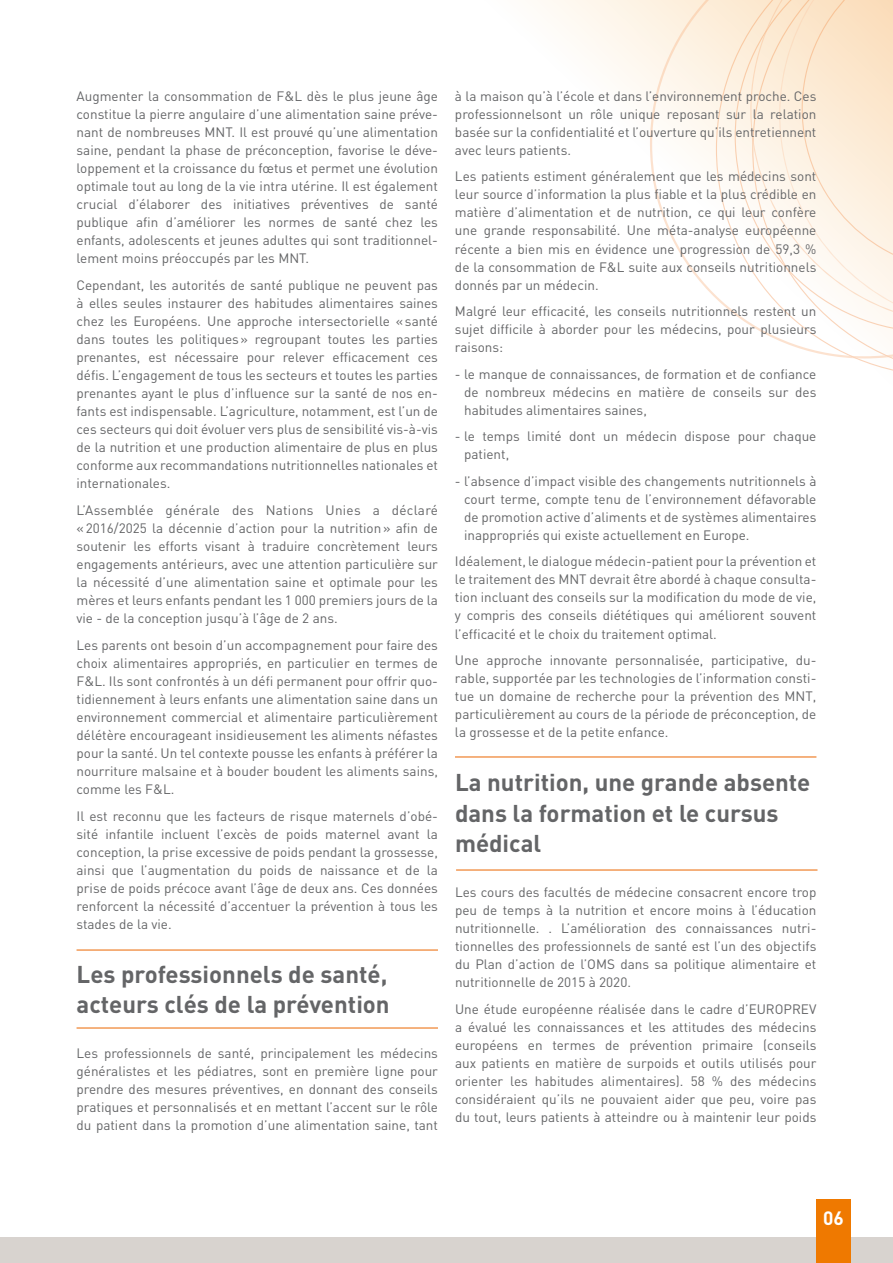
<style>
.page{position:relative;width:893px;height:1263px;background:#fff}
.page>*{position:absolute;margin:0;border:0;box-sizing:border-box;transform-origin:0 0}
.t1{font:700 24px/30.9px "DIN";color:#646567}
.t2{font:700 19.05px "DIN Pro";color:#fff}
.t3{font:13.5px/18px "DIN";color:#646567;text-align:justify}
</style>
<div class="page">
<svg style="left:650px;top:0;width:243px;height:358px"></svg>
<svg style="left:884px;top:355px;width:7px;height:2px"></svg>
<svg style="left:849px;top:356px;width:9px;height:2px"></svg>
<svg style="left:750px;top:0;width:29px;height:324px"></svg>
<svg style="left:752px;top:134px;width:1px;height:12px"></svg>
<svg style="left:764px;top:25px;width:5px;height:11px"></svg>
<svg style="left:779px;top:0;width:114px;height:328px"></svg>
<div style="left:0;top:1237px;width:893px;height:26px;background:#d8d3cf"></div>
<hr style="left:77px;top:949px;width:361px;height:1px;background:#ed771d">
<hr style="left:77px;top:1027px;width:361px;height:1px;background:#ed771d">
<hr style="left:456px;top:869px;width:361px;height:1px;background:#ed771d">
<hr style="left:455px;top:756px;width:361px;height:1px;background:#ed771d">
<div style="left:816px;top:1199px;width:34px;height:64px;background:#ef7900"></div>
<p class="t3" style="left:77px;top:87px;width:363px">Augmenter la consommation de F&amp;L dès le plus jeune âge constitue la pierre angulaire d’une alimentation saine préve&shy;nant de nombreuses MNT. Il est prouvé qu’une alimentation saine, pendant la phase de préconception, favorise le déve&shy;loppement et la croissance du fœtus et permet une évolution optimale tout au long de la vie intra utérine. Il est également crucial d’élaborer des initiatives préventives de santé publique afin d’améliorer les normes de santé chez les enfants, adolescents et jeunes adultes qui sont traditionnel&shy;lement moins préoccupés par les MNT.</p>
<p class="t3" style="left:77px;top:276px;width:363px">Cependant, les autorités de santé publique ne peuvent pas à elles seules instaurer des habitudes alimentaires saines chez les Européens. Une approche intersectorielle «santé dans toutes les politiques» regroupant toutes les parties prenantes, est nécessaire pour relever efficacement ces défis. L’engagement de tous les secteurs et toutes les parties prenantes ayant le plus d’influence sur la santé de nos en&shy;fants est indispensable. L’agriculture, notamment, est l’un de ces secteurs qui doit évoluer vers plus de sensibilité vis-à-vis de la nutrition et une production alimentaire de plus en plus conforme aux recommandations nutritionnelles nationales et internationales.</p>
<p class="t3" style="left:77px;top:501px;width:363px">L’Assemblée générale des Nations Unies a déclaré «2016/2025 la décennie d’action pour la nutrition» afin de soutenir les efforts visant à traduire concrètement leurs engagements antérieurs, avec une attention particulière sur la nécessité d’une alimentation saine et optimale pour les mères et leurs enfants pendant les 1 000 premiers jours de la vie - de la conception jusqu’à l’âge de 2 ans.</p>
<p class="t3" style="left:77px;top:636px;width:363px">Les parents ont besoin d’un accompagnement pour faire des choix alimentaires appropriés, en particulier en termes de F&amp;L. Ils sont confrontés à un défi permanent pour offrir quo&shy;tidiennement à leurs enfants une alimentation saine dans un environnement commercial et alimentaire particulièrement délétère encourageant insidieusement les aliments néfastes pour la santé. Un tel contexte pousse les enfants à préférer la nourriture malsaine et à bouder boudent les aliments sains, comme les F&amp;L.</p>
<p class="t3" style="left:77px;top:807px;width:363px">Il est reconnu que les facteurs de risque maternels d’obé&shy;sité infantile incluent l’excès de poids maternel avant la conception, la prise excessive de poids pendant la grossesse, ainsi que l’augmentation du poids de naissance et de la prise de poids précoce avant l’âge de deux ans. Ces données renforcent la nécessité d’accentuer la prévention à tous les stades de la vie.</p>
<h1 class="t1" style="left:77px;top:958px;width:315px">Les professionnels de santé, acteurs clés de la prévention</h1>
<p class="t3" style="left:77px;top:1044px;width:363px">Les professionnels de santé, principalement les médecins généralistes et les pédiatres, sont en première ligne pour prendre des mesures préventives, en donnant des conseils pratiques et personnalisés et en mettant l’accent sur le rôle du patient dans la promotion d’une alimentation saine, tant</p>
<p class="t3" style="left:455px;top:87px;width:363px">à la maison qu’à l’école et dans l’environnement proche. Ces professionnelsont un rôle unique reposant sur la relation basée sur la confidentialité et l’ouverture qu’ils entretiennent avec leurs patients.</p>
<p class="t3" style="left:455px;top:167px;width:363px">Les patients estiment généralement que les médecins sont leur source d’information la plus fiable et la plus crédible en matière d’alimentation et de nutrition, ce qui leur confère une grande responsabilité. Une méta-analyse européenne récente a bien mis en évidence une progression de 59,3 % de la consommation de F&amp;L suite aux conseils nutritionnels donnés par un médecin.</p>
<p class="t3" style="left:455px;top:302px;width:363px">Malgré leur efficacité, les conseils nutritionnels restent un sujet difficile à aborder pour les médecins, pour plusieurs raisons:</p>
<p class="t3" style="left:464px;top:364px;width:354px;text-indent:-9px">- le manque de connaissances, de formation et de confiance de nombreux médecins en matière de conseils sur des habitudes alimentaires saines,</p>
<p class="t3" style="left:464px;top:427px;width:354px;text-indent:-9px">- le temps limité dont un médecin dispose pour chaque patient,</p>
<p class="t3" style="left:464px;top:472px;width:354px;text-indent:-9px">- l’absence d’impact visible des changements nutritionnels à court terme, compte tenu de l’environnement défavorable de promotion active d’aliments et de systèmes alimentaires inappropriés qui existe actuellement en Europe.</p>
<p class="t3" style="left:455px;top:552px;width:363px">Idéalement, le dialogue médecin-patient pour la prévention et le traitement des MNT devrait être abordé à chaque consulta&shy;tion incluant des conseils sur la modification du mode de vie, y compris des conseils diététiques qui améliorent souvent l’efficacité et le choix du traitement optimal.</p>
<p class="t3" style="left:455px;top:651px;width:363px">Une approche innovante personnalisée, participative, du&shy;rable, supportée par les technologies de l’information consti&shy;tue un domaine de recherche pour la prévention des MNT, particulièrement au cours de la période de préconception, de la grossesse et de la petite enfance.</p>
<h1 class="t1" style="left:455px;top:765px;width:357px">La nutrition, une grande absente dans la formation et le cursus médical</h1>
<p class="t3" style="left:455px;top:883px;width:363px">Les cours des facultés de médecine consacrent encore trop peu de temps à la nutrition et encore moins à l’éducation nutritionnelle. . L’amélioration des connaissances nutri&shy;tionnelles des professionnels de santé est l’un des objectifs du Plan d’action de l’OMS dans sa politique alimentaire et nutritionnelle de 2015 à 2020.</p>
<p class="t3" style="left:455px;top:999px;width:363px">Une étude européenne réalisée dans le cadre d’EUROPREV a évalué les connaissances et les attitudes des médecins européens en termes de prévention primaire (conseils aux patients en matière de surpoids et outils utilisés pour orienter les habitudes alimentaires). 58 % des médecins considéraient qu’ils ne pouvaient aider que peu, voire pas du tout, leurs patients à atteindre ou à maintenir leur poids</p>
<h2 class="t2" style="left:823px;top:1202px;width:22px">06</h2>
</div>
